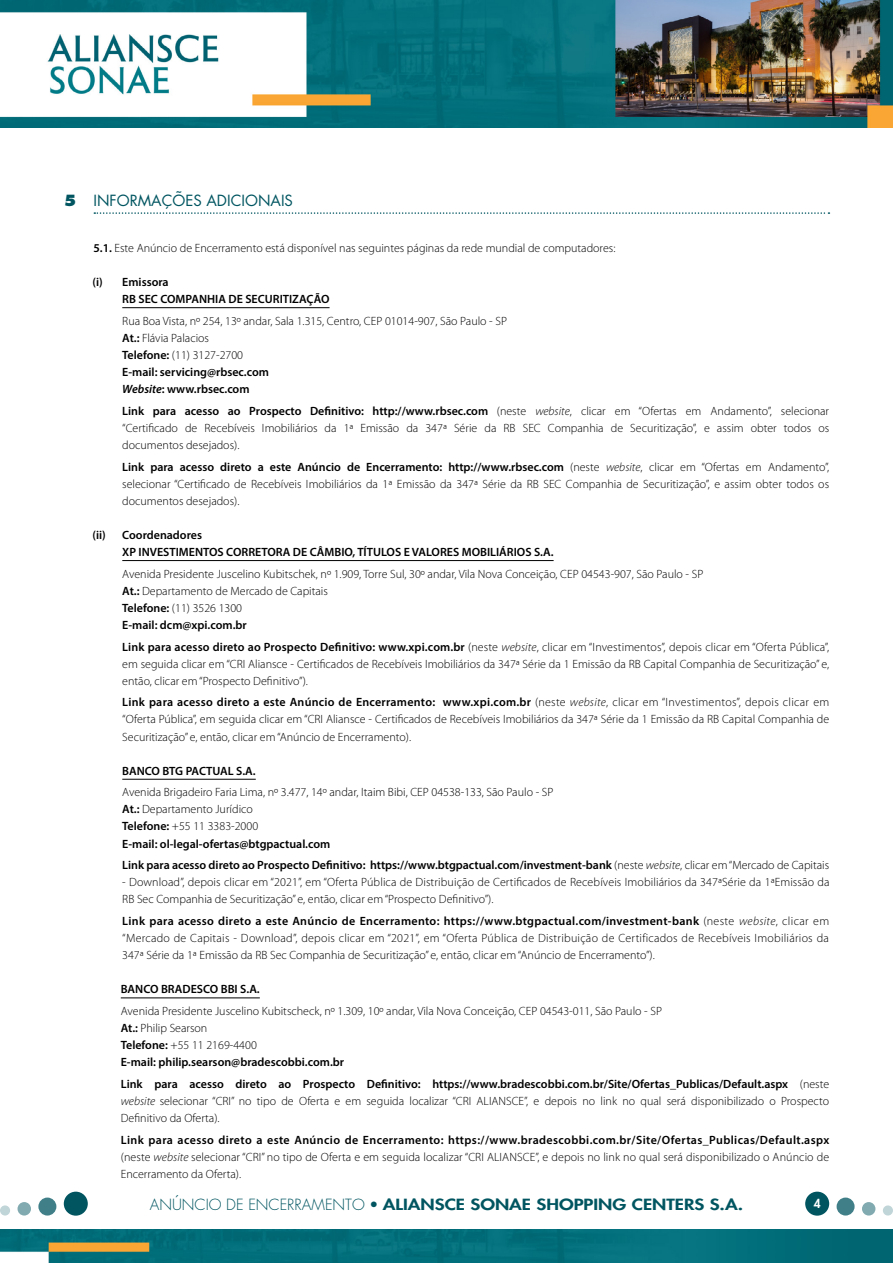
<style>
.page{position:relative;width:893px;height:1263px;background:#fff}
.page>*{position:absolute;margin:0;border:0;box-sizing:border-box;transform-origin:0 0}
.t1{font:800 15px "Futura";color:#005561;scale:1.25 1}
.t2{font:15px "Futura";color:#005561}
.t3{font:300 12px/17.1px "Myriad Pro";color:#000;text-align:justify}
.t4{font:600 12px/17.1px "Myriad Pro";color:#000}
.t5{font:600 12px "Myriad Pro";color:#000}
.t6{font:800 12px "Futura";color:#fff}
.s1{font-weight:800}
.s2{font-weight:600}
.s3{font-weight:600;font-style:italic}
.s4{font-style:italic}
.s5{font-weight:300}
.s6{font-weight:300;font-style:italic}
.s7{font-weight:400}
</style>
<div class="page">
<div style="left:805px;top:1192px;width:24px;height:24px;background:#005561;border-radius:50%"></div>
<svg style="left:837px;top:1197px;width:18px;height:18px"></svg>
<div style="left:862px;top:1202px;width:13px;height:13px;background:#80aab0;border-radius:50%"></div>
<div style="left:883px;top:1205px;width:10px;height:10px;background:#c0d5d7;border-radius:50%"></div>
<div style="left:64px;top:1192px;width:24px;height:24px;background:#005561;border-radius:50%"></div>
<svg style="left:38px;top:1197px;width:18px;height:18px"></svg>
<div style="left:18px;top:1202px;width:13px;height:13px;background:#80aab0;border-radius:50%"></div>
<div style="left:0;top:1205px;width:10px;height:10px;background:#c0d5d7;border-radius:50%"></div>
<img style="left:0;top:0;width:893px;height:127px">
<img style="left:0;top:1229px;width:893px;height:34px">
<svg style="left:94px;top:212px;width:735px;height:2px"></svg>
<hr style="left:122px;top:307px;width:208px;height:1px;background:#000">
<hr style="left:122px;top:560px;width:432px;height:1px;background:#000">
<hr style="left:122px;top:779px;width:134px;height:1px;background:#000">
<hr style="left:121px;top:997px;width:139px;height:1px;background:#000">
<p class="t2" style="left:64px;top:190px;width:231px"><span class="s1">5</span> INFORMAÇÕES ADICIONAIS</p>
<p class="t3" style="left:94px;top:240px;width:523px"><span class="s2">5.1.</span> Este Anúncio de Encerramento está disponível nas seguintes páginas da rede mundial de computadores:</p>
<p class="t4" style="left:122px;top:273px;width:209px;text-indent:-30px">(i) Emissora<br>RB SEC COMPANHIA DE SECURITIZAÇÃO</p>
<p class="t3" style="left:122px;top:312px;width:386px;text-align:left">Rua Boa Vista, nº 254, 13º andar, Sala 1.315, Centro, CEP 01014-907, São Paulo - SP <span class="s2">At.:</span> Flávia Palacios<br><span class="s2">Telefone:</span> (11) 3127-2700<br><span class="s2">E-mail: servicing@rbsec.com<br></span><span class="s3">Website</span><span class="s2">: www.rbsec.com</span></p>
<p class="t3" style="left:122px;top:402px;width:708px"><span class="s2">Link para acesso ao Prospecto Definitivo: http://www.rbsec.com</span> (neste <span class="s4">website</span>, clicar em “Ofertas em Andamento”, selecionar “Certificado de Recebíveis Imobiliários da 1ª Emissão da 347ª Série da RB SEC Companhia de Securitização”, e assim obter todos os documentos desejados).</p>
<p class="t3" style="left:122px;top:458px;width:708px"><span class="s2">Link para acesso direto a este Anúncio de Encerramento: http://www.rbsec.com</span> (neste <span class="s4">website</span>, clicar em “Ofertas em Andamento”, selecionar “Certificado de Recebíveis Imobiliários da 1ª Emissão da 347ª Série da RB SEC Companhia de Securitização”, e assim obter todos os documentos desejados).</p>
<p class="t4" style="left:122px;top:526px;width:433px;text-indent:-30px">(ii) Coordenadores<br>XP INVESTIMENTOS CORRETORA DE CÂMBIO, TÍTULOS E VALORES MOBILIÁRIOS S.A.</p>
<p class="t3" style="left:122px;top:565px;width:583px;text-align:left">Avenida Presidente Juscelino Kubitschek, nº 1.909, Torre Sul, 30º andar, Vila Nova Conceição, CEP 04543-907, São Paulo - SP <span class="s2">At.:</span> Departamento de Mercado de Capitais<br><span class="s2">Telefone:</span> (11) 3526 1300<br><span class="s2">E-mail: dcm@xpi.com.br</span></p>
<p class="t3" style="left:122px;top:638px;width:708px"><span class="s2">Link para acesso direto ao Prospecto Definitivo: www.xpi.com.br</span> (neste <span class="s4">website</span>, clicar em “Investimentos”, depois clicar em “Oferta Pública”, em seguida clicar em “CRI Aliansce - Certificados de Recebíveis Imobiliários da 347ª Série da 1 Emissão da RB Capital Companhia de Securitização” e, então, clicar em “Prospecto Definitivo”).</p>
<p class="t3" style="left:122px;top:694px;width:708px"><span class="s2">Link para acesso direto a este Anúncio de Encerramento: www.xpi.com.br</span> (neste <span class="s4">website</span>, clicar em “Investimentos”, depois clicar em “Oferta Pública”, em seguida clicar em “CRI Aliansce - Certificados de Recebíveis Imobiliários da 347ª Série da 1 Emissão da RB Capital Companhia de Securitização” e, então, clicar em “Anúncio de Encerramento).</p>
<p class="t4" style="left:122px;top:762px;width:135px">BANCO BTG PACTUAL S.A.</p>
<p class="t3" style="left:122px;top:784px;width:433px;text-align:left">Avenida Brigadeiro Faria Lima, nº 3.477, 14º andar, Itaim Bibi, CEP 04538-133, São Paulo - SP <span class="s2">At.:</span> Departamento Jurídico<br><span class="s2">Telefone:</span> +55 11 3383-2000<br><span class="s2">E-mail: ol-legal-ofertas@btgpactual.com</span></p>
<p class="t4" style="left:122px;top:856px;width:708px">Link para acesso direto ao Prospecto Definitivo: https://www.btgpactual.com/investment-bank <span class="s5">(neste</span> <span class="s6">website</span><span class="s5">, clicar em “Mercado de Capitais</span></p>
<p class="t3" style="left:122px;top:874px;width:709px">- Download”, depois clicar em “2021”, em “Oferta Pública de Distribuição de Certificados de Recebíveis Imobiliários da 347ªSérie da 1ªEmissão da<br>RB Sec Companhia de Securitização” e, então, clicar em “Prospecto Definitivo”).</p>
<p class="t3" style="left:122px;top:913px;width:708px"><span class="s2">Link para acesso direto a este Anúncio de Encerramento: https://www.btgpactual.com/investment-bank</span> (neste <span class="s4">website</span>, clicar em “Mercado de Capitais - Download”, depois clicar em “2021”, em “Oferta Pública de Distribuição de Certificados de Recebíveis Imobiliários da 347ª Série da 1ª Emissão da RB Sec Companhia de Securitização” e, então, clicar em “Anúncio de Encerramento”).</p>
<p class="t5" style="left:121px;top:982px;width:141px">BANCO BRADESCO BBI S.A.</p>
<p class="t3" style="left:121px;top:1002px;width:543px;text-align:left">Avenida Presidente Juscelino Kubitscheck, nº 1.309, 10º andar, Vila Nova Conceição, CEP 04543-011, São Paulo - SP <span class="s2">At.:</span> Philip Searson<br><span class="s2">Telefone:</span> +55 11 2169-4400<br><span class="s2">E-mail: philip.searson@bradescobbi.com.br</span></p>
<p class="t3" style="left:121px;top:1075px;width:710px"><span class="s2">Link para acesso direto ao Prospecto Definitivo: https://www.bradescobbi.com.br/Site/Ofertas_Publicas/Default.aspx</span> (neste <span class="s4">website</span> selecionar “CRI” no tipo de Oferta e em seguida localizar “CRI ALIANSCE”, e depois no link no qual será disponibilizado o Prospecto Definitivo da Oferta).</p>
<p class="t3" style="left:121px;top:1131px;width:710px"><span class="s2">Link para acesso direto a este Anúncio de Encerramento: https://www.bradescobbi.com.br/Site/Ofertas_Publicas/Default.aspx </span>(neste <span class="s4">website</span> selecionar “CRI” no tipo de Oferta e em seguida localizar “CRI ALIANSCE”, e depois no link no qual será disponibilizado o Anúncio de Encerramento da Oferta).</p>
<p class="t1" style="left:150px;top:1194px;width:476px"><span class="s5">ANÚNCIO DE ENCERRAMENTO</span> <span class="s7">•</span> ALIANSCE SONAE SHOPPING CENTERS S.A.</p>
<p class="t6" style="left:814px;top:1196px;width:8px">4</p>
</div>
